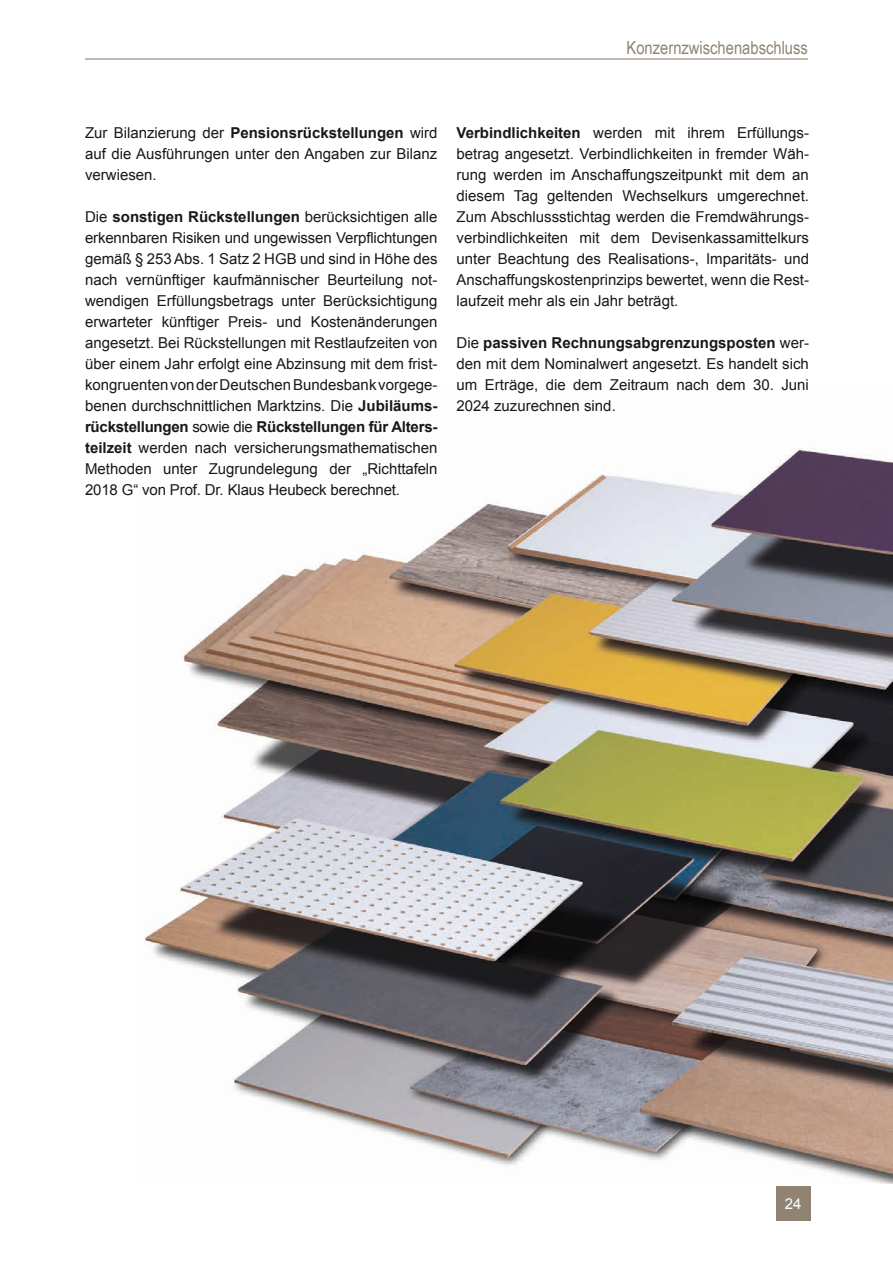
<style>
.page{position:relative;width:893px;height:1263px;background:#fff}
.page>*{position:absolute;margin:0;border:0;box-sizing:border-box;transform-origin:0 0}
.t1{font:18px "Arial Narrow";color:#908372}
.t2{font:15px/21px "Arial";color:#1a171c;text-align:justify}
.t3{font:15px "Arial";color:#fff}
.s1{font-weight:700}
</style>
<div class="page">
<img style="left:144px;top:447px;width:749px;height:736px">
<div style="left:776px;top:1186px;width:34px;height:34px;background:#908372"></div>
<hr style="left:85px;top:58px;width:723px;height:2px;background:#908372">
<p class="t1" style="left:627px;top:34px;width:183px">Konzernzwischenabschluss</p>
<p class="t2" style="left:85px;top:122px;width:354px">Zur Bilanzierung der <span class="s1">Pensionsrückstellungen</span> wird auf die Ausführungen unter den Angaben zur Bilanz verwiesen.</p>
<p class="t2" style="left:85px;top:206px;width:354px">Die <span class="s1">sonstigen Rückstellungen</span> berücksichtigen alle erkennbaren Risiken und ungewissen Verpflichtungen gemäß § 253 Abs. 1 Satz 2 HGB und sind in Höhe des nach vernünftiger kaufmännischer Beurteilung not&shy;wendigen Erfüllungsbetrags unter Berücksichtigung erwarteter künftiger Preis- und Kostenänderungen angesetzt. Bei Rückstellungen mit Restlaufzeiten von über einem Jahr erfolgt eine Abzinsung mit dem frist&shy;kongruenten von der Deutschen Bundesbank vorgege&shy;benen durchschnittlichen Marktzins. Die <span class="s1">Jubiläums&shy;rückstellungen</span> sowie die <span class="s1">Rückstellungen für Alters&shy;teilzeit</span> werden nach versicherungsmathematischen Methoden unter Zugrundelegung der „Richttafeln 2018 G“ von Prof. Dr. Klaus Heubeck berechnet.</p>
<p class="t2" style="left:457px;top:122px;width:354px"><span class="s1">Verbindlichkeiten</span> werden mit ihrem Erfüllungs&shy;betrag angesetzt. Verbindlichkeiten in fremder Wäh&shy;rung werden im Anschaffungszeitpunkt mit dem an diesem Tag geltenden Wechselkurs umgerechnet.<br>Zum Abschlussstichtag werden die Fremdwährungs&shy;verbindlichkeiten mit dem Devisenkassamittelkurs unter Beachtung des Realisations-, Imparitäts- und Anschaffungskostenprinzips bewertet, wenn die Rest&shy;laufzeit mehr als ein Jahr beträgt.</p>
<p class="t2" style="left:457px;top:332px;width:354px">Die <span class="s1">passiven Rechnungsabgrenzungsposten</span> wer&shy;den mit dem Nominalwert angesetzt. Es handelt sich um Erträge, die dem Zeitraum nach dem 30. Juni 2024 zuzurechnen sind.</p>
<p class="t3" style="left:785px;top:1194px;width:18px">24</p>
</div>
